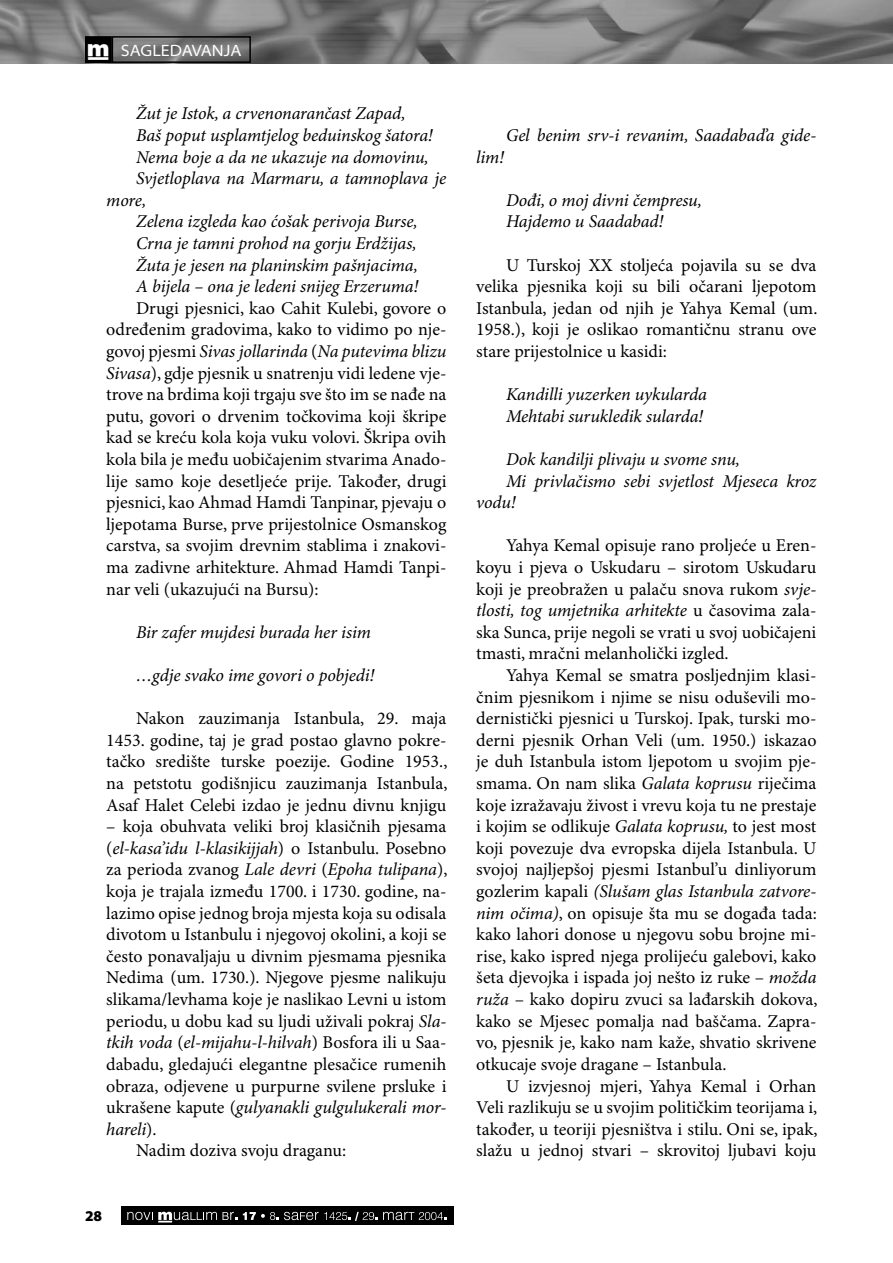
<style>
.page{position:relative;width:893px;height:1263px;background:#fff}
.page>*{position:absolute;margin:0;border:0;box-sizing:border-box;transform-origin:0 0}
.Body_tekst_unicode{font:18px/21.6px "Minion Pro";color:#000;text-align:justify}
.Body_tekst_unicode-2{font:italic 18px/21.6px "Minion Pro";letter-spacing:-.005em;color:#000}
.t1{font:semi-expanded 16.5px "Myriad Pro";color:#fff}
.t2{font:900 15px "Myriad Pro";color:#000}
.s1{font-family:"Muallim";font-stretch:normal}
.s2{font-style:italic}
</style>
<div class="page">
<img style="left:0;top:0;width:893px;height:64px">
<div style="left:121px;top:1207px;width:333px;height:18px;background:#000"></div>
<svg style="left:127px;top:1212px;width:110px;height:10px"></svg>
<svg style="left:243px;top:1212px;width:203px;height:9px"></svg>
<div style="left:86px;top:37px;width:25px;height:25px;background:#000"></div>
<div style="left:85px;top:36px;width:27px;height:27px;border:1px solid #000"></div>
<div style="left:112px;top:36px;width:139px;height:27px;border:1px solid #000"></div>
<p class="t1" style="left:87px;top:41px;width:156px"><span class="s1">†</span> SAGLEDAVANJA</p>
<p class="Body_tekst_unicode-2" style="left:136px;top:104px;width:271px">Žut je Istok, a crvenonarančast Zapad,</p>
<p class="Body_tekst_unicode-2" style="left:136px;top:125px;width:298px">Baš poput usplamtjelog beduinskog šatora!</p>
<p class="Body_tekst_unicode-2" style="left:136px;top:147px;width:294px">Nema boje a da ne ukazuje na domovinu,</p>
<p class="Body_tekst_unicode-2" style="left:106px;top:168px;width:342px;text-indent:30px">Svjetloplava na Marmaru, a tamnoplava je more,</p>
<p class="Body_tekst_unicode-2" style="left:136px;top:212px;width:283px">Zelena izgleda kao ćošak perivoja Burse,</p>
<p class="Body_tekst_unicode-2" style="left:136px;top:233px;width:282px">Crna je tamni prohod na gorju Erdžijas,</p>
<p class="Body_tekst_unicode-2" style="left:136px;top:255px;width:283px">Žuta je jesen na planinskim pašnjacima,</p>
<p class="Body_tekst_unicode-2" style="left:136px;top:276px;width:284px">A bijela – ona je ledeni snijeg Erzeruma!</p>
<p class="Body_tekst_unicode" style="left:106px;top:298px;width:342px;text-indent:30px">Drugi pjesnici, kao Cahit Kulebi, govore o određenim gradovima, kako to vidimo po nje&shy;govoj pjesmi <span class="s2">Sivas jollarinda</span> (<span class="s2">Na putevima blizu Sivasa</span>), gdje pjesnik u snatrenju vidi ledene vje&shy;trove na brdima koji trgaju sve što im se nađe na putu, govori o drvenim točkovima koji škripe kad se kreću kola koja vuku volovi. Škripa ovih kola bila je među uobičajenim stvarima Anado&shy;lije samo koje desetljeće prije. Također, drugi pjesnici, kao Ahmad Hamdi Tanpinar, pjevaju o ljepotama Burse, prve prijestolnice Osmanskog carstva, sa svojim drevnim stablima i znakovi&shy;ma zadivne arhitekture. Ahmad Hamdi Tanpi&shy;nar veli (ukazujući na Bursu):</p>
<p class="Body_tekst_unicode-2" style="left:136px;top:622px;width:236px">Bir zafer mujdesi burada her isim</p>
<p class="Body_tekst_unicode-2" style="left:136px;top:665px;width:240px">…gdje svako ime govori o pobjedi!</p>
<p class="Body_tekst_unicode" style="left:106px;top:708px;width:343px;text-indent:30px">Nakon zauzimanja Istanbula, 29. maja 1453. godine, taj je grad postao glavno pokre&shy;tačko središte turske poezije. Godine 1953., na petstotu godišnjicu zauzimanja Istanbula, Asaf Halet Celebi izdao je jednu divnu knjigu</p>
<p class="Body_tekst_unicode" style="left:106px;top:816px;width:343px">– koja obuhvata veliki broj klasičnih pjesama (<span class="s2">el-kasa’idu l-klasikijjah</span>) o Istanbulu. Posebno za perioda zvanog <span class="s2">Lale devri</span> (<span class="s2">Epoha tulipana</span>), koja je trajala između 1700. i 1730. godine, na&shy;lazimo opise jednog broja mjesta koja su odisala divotom u Istanbulu i njegovoj okolini, a koji se često ponavaljaju u divnim pjesmama pjesnika Nedima (um. 1730.). Njegove pjesme nalikuju slikama/levhama koje je naslikao Levni u istom periodu, u dobu kad su ljudi uživali pokraj <span class="s2">Sla&shy;tkih voda</span> (<span class="s2">el-mijahu-l-hilvah</span>) Bosfora ili u Saa&shy;dabadu, gledajući elegantne plesačice rumenih obraza, odjevene u purpurne svilene prsluke i ukrašene kapute (<span class="s2">gulyanakli gulgulukerali mor&shy;hareli</span>).</p>
<p class="Body_tekst_unicode" style="left:136px;top:1140px;width:212px">Nadim doziva svoju draganu:</p>
<p class="t2" style="left:85px;top:1205px;width:19px">28</p>
<p class="Body_tekst_unicode-2" style="left:506px;top:125px;width:312px">Gel benim srv-i revanim, Saadabad’a gide-</p>
<p class="Body_tekst_unicode-2" style="left:476px;top:147px;width:29px">lim!</p>
<p class="Body_tekst_unicode-2" style="left:506px;top:190px;width:198px">Dođi, o moj divni čempresu,</p>
<p class="Body_tekst_unicode-2" style="left:506px;top:212px;width:159px">Hajdemo u Saadabad!</p>
<p class="Body_tekst_unicode" style="left:476px;top:255px;width:343px;text-indent:30px">U Turskoj XX stoljeća pojavila su se dva velika pjesnika koji su bili očarani ljepotom Istanbula, jedan od njih je Yahya Kemal (um.<br>1958.), koji je oslikao romantičnu stranu ove stare prijestolnice u kasidi:</p>
<p class="Body_tekst_unicode-2" style="left:506px;top:384px;width:202px">Kandilli yuzerken uykularda</p>
<p class="Body_tekst_unicode-2" style="left:506px;top:406px;width:199px">Mehtabi surukledik sularda!</p>
<p class="Body_tekst_unicode-2" style="left:506px;top:449px;width:236px">Dok kandilji plivaju u svome snu,</p>
<p class="Body_tekst_unicode-2" style="left:476px;top:471px;width:342px;text-indent:30px">Mi privlačismo sebi svjetlost Mjeseca kroz vodu!</p>
<p class="Body_tekst_unicode" style="left:476px;top:536px;width:342px;text-indent:30px">Yahya Kemal opisuje rano proljeće u Eren&shy;koyu i pjeva o Uskudaru – sirotom Uskudaru koji je preobražen u palaču snova rukom <span class="s2">svje&shy;tlosti, tog umjetnika arhitekte</span> u časovima zala&shy;ska Sunca, prije negoli se vrati u svoj uobičajeni tmasti, mračni melanholički izgled.</p>
<p class="Body_tekst_unicode" style="left:476px;top:665px;width:343px;text-indent:30px">Yahya Kemal se smatra posljednjim klasi&shy;čnim pjesnikom i njime se nisu oduševili mo&shy;dernistički pjesnici u Turskoj. Ipak, turski mo&shy;derni pjesnik Orhan Veli (um. 1950.) iskazao je duh Istanbula istom ljepotom u svojim pje&shy;smama. On nam slika <span class="s2">Galata koprusu</span> riječima koje izražavaju živost i vrevu koja tu ne prestaje i kojim se odlikuje <span class="s2">Galata koprusu,</span> to jest most koji povezuje dva evropska dijela Istanbula. U svojoj najljepšoj pjesmi Istanbul’u dinliyorum gozlerim kapali <span class="s2">(Slušam glas Istanbula zatvore&shy;nim očima)</span>, on opisuje šta mu se događa tada: kako lahori donose u njegovu sobu brojne mi&shy;rise, kako ispred njega prolijeću galebovi, kako šeta djevojka i ispada joj nešto iz ruke – <span class="s2">možda ruža</span> – kako dopiru zvuci sa lađarskih dokova, kako se Mjesec pomalja nad baščama. Zapra&shy;vo, pjesnik je, kako nam kaže, shvatio skrivene otkucaje svoje dragane – Istanbula.</p>
<p class="Body_tekst_unicode" style="left:476px;top:1076px;width:343px;text-indent:30px">U izvjesnoj mjeri, Yahya Kemal i Orhan Veli razlikuju se u svojim političkim teorijama i, također, u teoriji pjesništva i stilu. Oni se, ipak, slažu u jednoj stvari – skrovitoj ljubavi koju</p>
</div>
